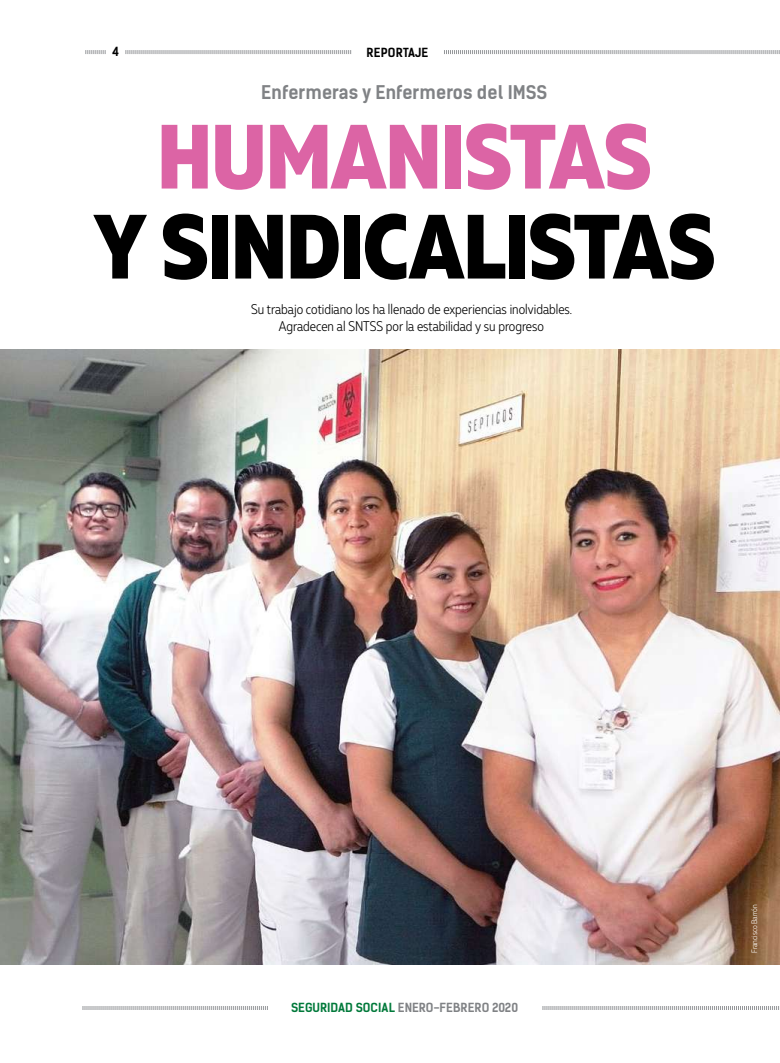
<style>
.page{position:relative;width:780px;height:1063px;background:#fff}
.page>*{position:absolute;margin:0;border:0;box-sizing:border-box;transform-origin:0 0}
.t1{font:800 91px "Muller Narrow";letter-spacing:-.015em;color:#000}
.t2{font:800 91px "Muller Narrow";letter-spacing:-.01em;color:#dc64a5}
.t3{font:700 18px "Kelson Sans";color:#808285}
.t4{font:300 14px/17px "Muller Narrow";color:#000;text-align:center}
.t5{font:700 12px "Kelson Sans";letter-spacing:-.005em;color:#808285}
.t6{font:700 12px "Kelson Sans";color:#00793a}
.t7{font:700 12px "Kelson Sans";color:#000}
.t8{font:300 8px "Muller Narrow";color:#fff}
.s1{color:#00793a}
</style>
<div class="page">
<svg style="left:82px;top:1006px;width:697px;height:4px"></svg>
<div style="left:267px;top:1000px;width:274px;height:16px;background:#fff"></div>
<svg style="left:85px;top:50px;width:695px;height:4px;background:#c9cacc"></svg>
<div style="left:107px;top:45px;width:18px;height:13px;background:#fff"></div>
<div style="left:352px;top:43px;width:90px;height:19px;background:#fff"></div>
<img style="left:0;top:349px;width:780px;height:615px">
<p class="t7" style="left:112px;top:44px;width:8px">4</p>
<p class="t7" style="left:366px;top:45px;width:16px">REPO</p>
<p class="t7" style="left:396px;top:45px;width:34px">RTAJE</p>
<p class="t3" style="left:261px;top:81px;width:288px">ENFERMERAS Y ENFERMEROS DEL IMSS</p>
<h1 class="t2" style="left:157px;top:99px;width:496px">HUMANISTAS</h1>
<h1 class="t1" style="left:93px;top:189px;width:623px">Y SINDICALISTAS</h1>
<p class="t4" style="left:251px;top:301px;width:322px">Su trabajo cotidiano los ha llenado de experiencias inolvidables.<br>Agradecen al SNTSS por la estabilidad y su progreso</p>
<p class="t6" style="left:291px;top:1000px;width:44px">SEGURIDAD</p>
<p class="t6" style="left:355px;top:1000px;width:8px">SOCIA</p>
<p class="t5" style="left:388px;top:1000px;width:131px"><span class="s1">L</span> ENERO-FEBRERO 2020</p>
<p class="t8" style="left:749px;top:953px;width:50px;rotate:-90deg">Francisco Barrón</p>
</div>
